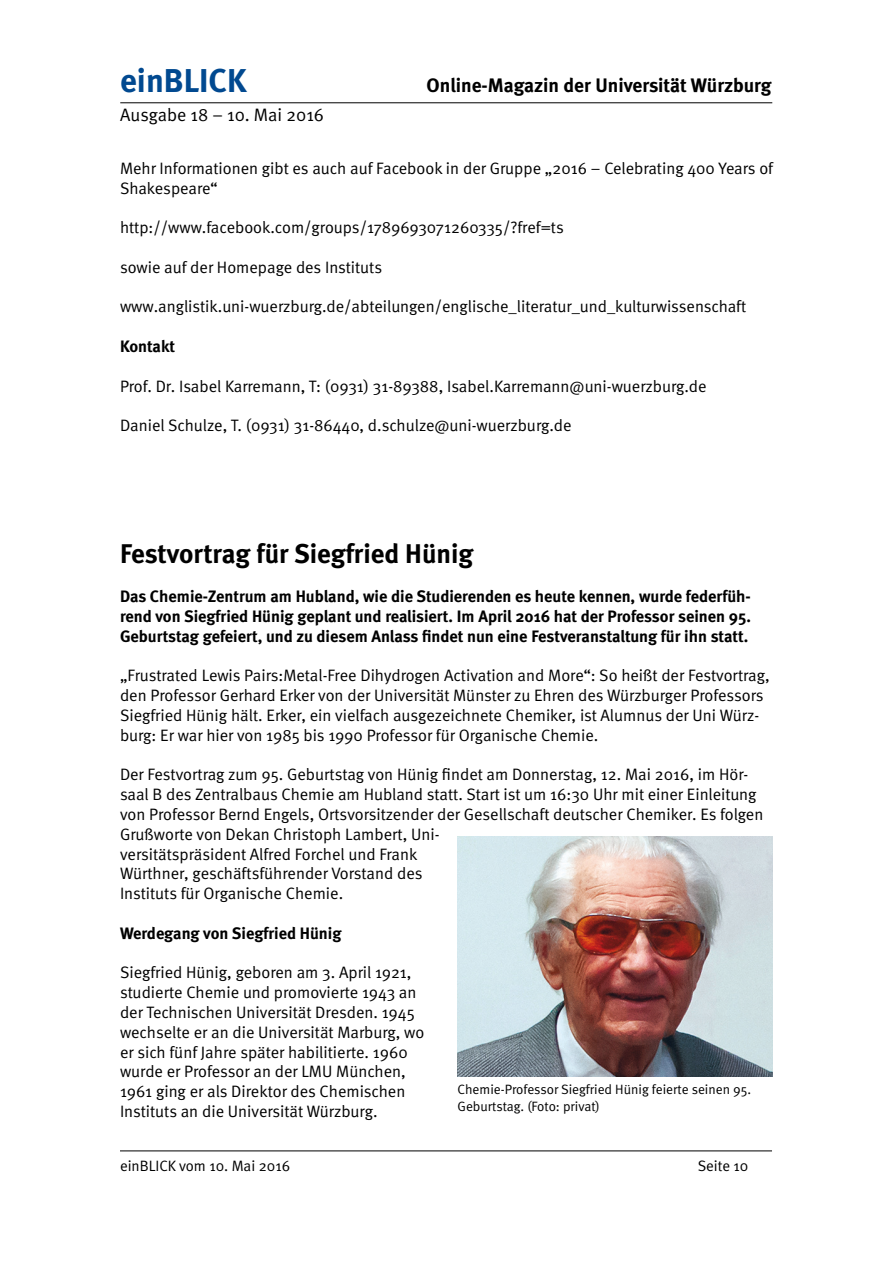
<style>
.page{position:relative;width:893px;height:1263px;background:#fff}
.page>*{position:absolute;margin:0;border:0;box-sizing:border-box;transform-origin:0 0}
.t1{font:700 33px "Meta";color:#014990}
.t2{font:700 27px "Meta";color:#000}
.t3{font:700 19.5px "Meta";color:#000}
.t4{font:18px "Meta Normal";color:#000}
.t5{font:16.5px/19.8px "Meta Normal";color:#000}
.t6{font:700 16.5px/19.8px "Meta";color:#000;text-align:justify}
.t7{font:15px "Meta Normal";color:#000}
.t8{font:13.5px/16.2px "Meta Normal";color:#000}
</style>
<div class="page">
<hr style="left:120px;top:102px;width:652px;height:1px;background:#000">
<hr style="left:120px;top:1150px;width:652px;height:1px;background:#000">
<img style="left:458px;top:836px;width:315px;height:240px">
<h1 class="t1" style="left:120px;top:61px;width:128px">einBLICK</h1>
<p class="t3" style="left:427px;top:74px;width:346px">Online-Magazin der Universität Würzburg</p>
<p class="t4" style="left:120px;top:105px;width:205px">Ausgabe 18 – 10. Mai 2016</p>
<p class="t5" style="left:120px;top:158px;width:655px">Mehr Informationen gibt es auch auf Facebook in der Gruppe „2016 – Celebrating 400 Years of<br>Shakespeare“</p>
<p class="t5" style="left:120px;top:217px;width:445px">http://www.facebook.com/groups/1789693071260335/?fref=ts</p>
<p class="t5" style="left:120px;top:257px;width:264px">sowie auf der Homepage des Instituts</p>
<p class="t5" style="left:120px;top:296px;width:628px">www.anglistik.uni-wuerzburg.de/abteilungen/englische_literatur_und_kulturwissenschaft</p>
<p class="t6" style="left:120px;top:336px;width:57px">Kontakt</p>
<p class="t5" style="left:120px;top:376px;width:588px">Prof. Dr. Isabel Karremann, T: (0931) 31-89388, Isabel.Karremann@uni-wuerzburg.de</p>
<p class="t5" style="left:120px;top:415px;width:453px">Daniel Schulze, T. (0931) 31-86440, d.schulze@uni-wuerzburg.de</p>
<h2 class="t2" style="left:120px;top:537px;width:355px">Festvortrag für Siegfried Hünig</h2>
<p class="t6" style="left:120px;top:586px;width:633px">Das Chemie-Zentrum am Hubland, wie die Studierenden es heute kennen, wurde federfüh&shy;rend von Siegfried Hünig geplant und realisiert. Im April 2016 hat der Professor seinen 95.<br>Geburtstag gefeiert, und zu diesem Anlass findet nun eine Festveranstaltung für ihn statt.</p>
<p class="t5" style="left:120px;top:665px;width:651px">„Frustrated Lewis Pairs:Metal-Free Dihydrogen Activation and More“: So heißt der Festvortrag, den Professor Gerhard Erker von der Universität Münster zu Ehren des Würzburger Professors Siegfried Hünig hält. Erker, ein vielfach ausgezeichnete Chemiker, ist Alumnus der Uni Würz&shy;burg: Er war hier von 1985 bis 1990 Professor für Organische Chemie.</p>
<p class="t5" style="left:120px;top:764px;width:645px">Der Festvortrag zum 95. Geburtstag von Hünig findet am Donnerstag, 12. Mai 2016, im Hör&shy;saal B des Zentralbaus Chemie am Hubland statt. Start ist um 16:30 Uhr mit einer Einleitung von Professor Bernd Engels, Ortsvorsitzender der Gesellschaft deutscher Chemiker. Es folgen Grußworte von Dekan Christoph Lambert, Uni-<br>versitätspräsident Alfred Forchel und Frank<br>Würthner, geschäftsführender Vorstand des<br>Instituts für Organische Chemie.</p>
<p class="t6" style="left:120px;top:923px;width:223px">Werdegang von Siegfried Hünig</p>
<p class="t5" style="left:120px;top:962px;width:306px">Siegfried Hünig, geboren am 3. April 1921, studierte Chemie und promovierte 1943 an der Technischen Universität Dresden. 1945 wechselte er an die Universität Marburg, wo er sich fünf Jahre später habilitierte. 1960 wurde er Professor an der LMU München, 1961 ging er als Direktor des Chemischen Instituts an die Universität Würzburg.</p>
<p class="t8" style="left:458px;top:1081px;width:295px">Chemie-Professor Siegfried Hünig feierte seinen 95.<br>Geburtstag. (Foto: privat)</p>
<p class="t7" style="left:120px;top:1157px;width:172px">einBLICK vom 10. Mai 2016</p>
<p class="t7" style="left:698px;top:1157px;width:52px">Seite 10</p>
</div>
